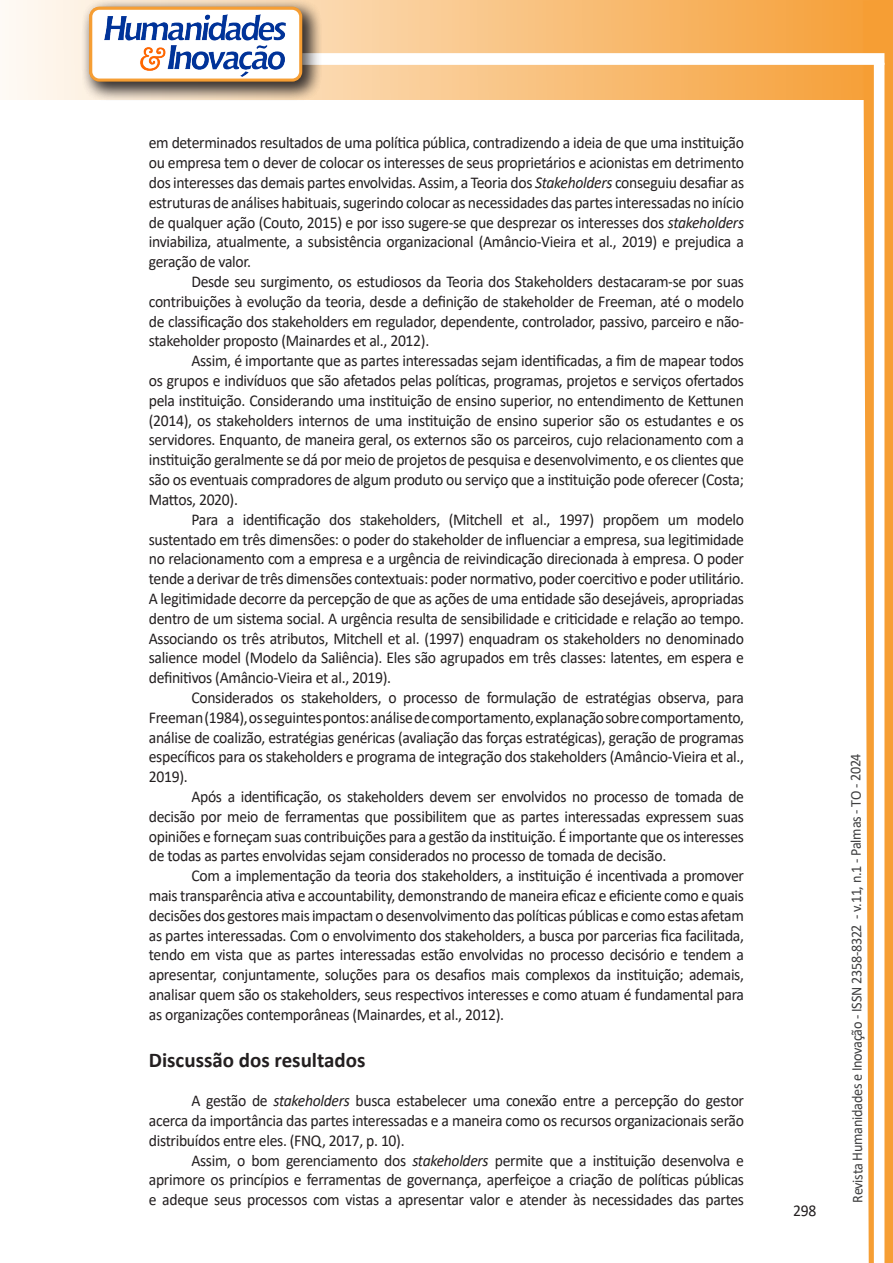
<style>
.page{position:relative;width:893px;height:1263px;background:#fff}
.page>*{position:absolute;margin:0;border:0;box-sizing:border-box;transform-origin:0 0}
.Titulo_2{font:700 21px "Calibri";color:#231f20}
.texto{font:16.5px/19.8px "Calibri";letter-spacing:-.02em;color:#231f20;text-align:justify;scale:.95 1}
.t1{font:15px "Calibri";letter-spacing:-.025em;color:#3e3e3f;scale:.95 1}
.s1{font-style:italic}
</style>
<div class="page">
<svg style="left:5px;top:0;width:858px;height:100px;background:#f9c484"></svg>
<div style="left:302px;top:53px;width:582px;height:12px;background:#fff;border:2px solid #fff"></div>
<svg style="left:863px;top:0;width:30px;height:1263px"></svg>
<div style="left:81px;top:0;width:241px;height:102px;background:#231f20;opacity:.75"></div>
<div style="left:91px;top:8px;width:210px;height:72px;background:#fff;border-radius:9px"></div>
<img style="left:104px;top:14px;width:181px;height:62px">
<div style="left:89px;top:7px;width:213px;height:75px;border:3px solid #f69e34;border-radius:9px"></div>
<p class="texto" style="left:149px;top:133px;width:628px">em determinados resultados de uma política pública, contradizendo a ideia de que uma instituição ou empresa tem o dever de colocar os interesses de seus proprietários e acionistas em detrimento dos interesses das demais partes envolvidas. Assim, a Teoria dos <span class="s1">Stakeholders</span> conseguiu desafiar as estruturas de análises habituais, sugerindo colocar as necessidades das partes interessadas no início de qualquer ação (Couto, 2015) e por isso sugere-se que desprezar os interesses dos <span class="s1">stakeholders </span>inviabiliza, atualmente, a subsistência organizacional (Amâncio-Vieira et al., 2019) e prejudica a geração de valor.</p>
<p class="texto" style="left:149px;top:271px;width:628px;text-indent:43px">Desde seu surgimento, os estudiosos da Teoria dos Stakeholders destacaram-se por suas contribuições à evolução da teoria, desde a definição de stakeholder de Freeman, até o modelo de classificação dos stakeholders em regulador, dependente, controlador, passivo, parceiro e não&shy;stakeholder proposto (Mainardes et al., 2012).</p>
<p class="texto" style="left:149px;top:350px;width:628px;text-indent:43px">Assim, é importante que as partes interessadas sejam identificadas, a fim de mapear todos os grupos e indivíduos que são afetados pelas políticas, programas, projetos e serviços ofertados pela instituição. Considerando uma instituição de ensino superior, no entendimento de Kettunen (2014), os stakeholders internos de uma instituição de ensino superior são os estudantes e os servidores. Enquanto, de maneira geral, os externos são os parceiros, cujo relacionamento com a instituição geralmente se dá por meio de projetos de pesquisa e desenvolvimento, e os clientes que são os eventuais compradores de algum produto ou serviço que a instituição pode oferecer (Costa; Mattos, 2020).</p>
<p class="texto" style="left:149px;top:509px;width:628px;text-indent:43px">Para a identificação dos stakeholders, (Mitchell et al., 1997) propõem um modelo sustentado em três dimensões: o poder do stakeholder de influenciar a empresa, sua legitimidade no relacionamento com a empresa e a urgência de reivindicação direcionada à empresa. O poder tende a derivar de três dimensões contextuais: poder normativo, poder coercitivo e poder utilitário.<br>A legitimidade decorre da percepção de que as ações de uma entidade são desejáveis, apropriadas dentro de um sistema social. A urgência resulta de sensibilidade e criticidade e relação ao tempo.<br>Associando os três atributos, Mitchell et al. (1997) enquadram os stakeholders no denominado salience model (Modelo da Saliência). Eles são agrupados em três classes: latentes, em espera e definitivos (Amâncio-Vieira et al., 2019).</p>
<p class="texto" style="left:149px;top:687px;width:628px;text-indent:43px">Considerados os stakeholders, o processo de formulação de estratégias observa, para Freeman (1984), os seguintes pontos: análise de comportamento, explanação sobre comportamento, análise de coalizão, estratégias genéricas (avaliação das forças estratégicas), geração de programas específicos para os stakeholders e programa de integração dos stakeholders (Amâncio-Vieira et al., 2019).</p>
<p class="texto" style="left:149px;top:786px;width:628px;text-indent:43px">Após a identificação, os stakeholders devem ser envolvidos no processo de tomada de decisão por meio de ferramentas que possibilitem que as partes interessadas expressem suas opiniões e forneçam suas contribuições para a gestão da instituição. É importante que os interesses de todas as partes envolvidas sejam considerados no processo de tomada de decisão.</p>
<p class="texto" style="left:149px;top:865px;width:628px;text-indent:43px">Com a implementação da teoria dos stakeholders, a instituição é incentivada a promover mais transparência ativa e accountability, demonstrando de maneira eficaz e eficiente como e quais decisões dos gestores mais impactam o desenvolvimento das políticas públicas e como estas afetam as partes interessadas. Com o envolvimento dos stakeholders, a busca por parcerias fica facilitada, tendo em vista que as partes interessadas estão envolvidas no processo decisório e tendem a apresentar, conjuntamente, soluções para os desafios mais complexos da instituição; ademais, analisar quem são os stakeholders, seus respectivos interesses e como atuam é fundamental para as organizações contemporâneas (Mainardes, et al., 2012).</p>
<p class="Titulo_2" style="left:149px;top:1045px;width:218px">Discussão dos resultados</p>
<p class="texto" style="left:149px;top:1090px;width:628px;text-indent:43px">A gestão de <span class="s1">stakeholders</span> busca estabelecer uma conexão entre a percepção do gestor acerca da importância das partes interessadas e a maneira como os recursos organizacionais serão distribuídos entre eles. (FNQ, 2017, p. 10).</p>
<p class="texto" style="left:149px;top:1150px;width:628px;text-indent:43px">Assim, o bom gerenciamento dos <span class="s1">stakeholders</span> permite que a instituição desenvolva e aprimore os princípios e ferramentas de governança, aperfeiçoe a criação de políticas públicas e adeque seus processos com vistas a apresentar valor e atender às necessidades das partes</p>
<p class="texto" style="left:793px;top:1200px;width:26px">298</p>
<p class="t1" style="left:846px;top:1203px;width:475px;rotate:-90deg">Revista Humanidades e Inovação - ISSN 2358-8322 - v.11, n.1 - Palmas - TO - 2024</p>
</div>
